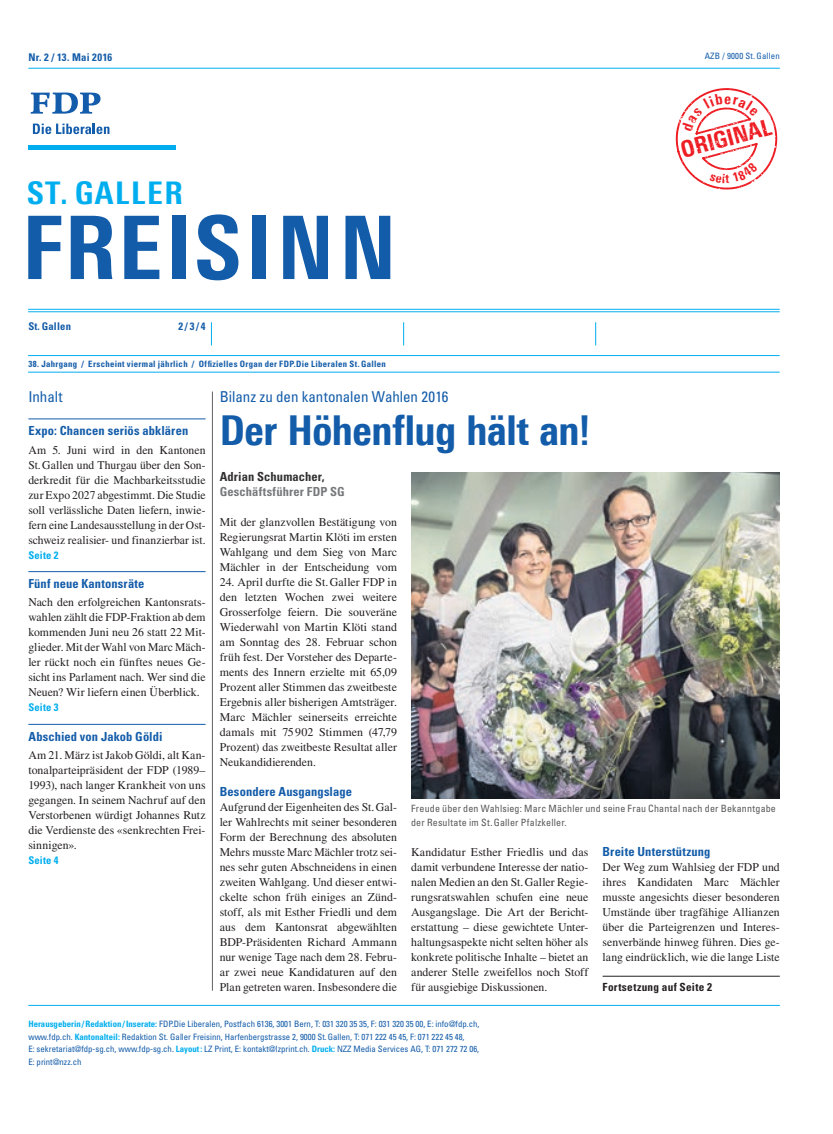
<style>
.page{position:relative;width:833px;height:1134px;background:#fff}
.page>*{position:absolute;margin:0;border:0;box-sizing:border-box;transform-origin:0 0}
.t1{font:800 87.5px "Linotype Univers 720 Cn";letter-spacing:.05em;color:#135ca9}
.t2{font:800 41.25px "Linotype Univers 720 Cn";letter-spacing:-.01em;color:#135ca9}
.t3{font:800 31.25px "Linotype Univers 720 Cn";letter-spacing:.05em;color:#00aeef}
.t4{font:800 22.75px "Linotype Univers 720 Cn";color:#ee1d23}
.t5{font:condensed 15px "Univers LT Std";letter-spacing:-.005em;color:#135ca9}
.t6{font:700 condensed 12.5px "Univers LT Std";letter-spacing:.01em;color:#135ca9}
.t7{font:700 condensed 12.5px "Univers LT Std";letter-spacing:.015em;color:#76787b}
.t8{font:700 condensed 12.5px "Univers LT Std";letter-spacing:.01em;color:#312f30}
.t9{font:11.88px/15px "Times LT Std";color:#231f20;text-align:justify}
.t10{font:700 condensed 11.25px "Univers LT Std";letter-spacing:.03em;color:#231f20}
.t11{font:700 condensed 10.62px "Univers LT Std";letter-spacing:.02em;color:#135ca9}
.t12{font:700 condensed 10.62px "Univers LT Std";letter-spacing:.02em;color:#00aeef}
.t13{font:condensed 10px/13.8px "Univers LT Std";letter-spacing:.015em;color:#57585a}
.t14{font:condensed 8.75px/12.5px "Univers LT Std";color:#135ca9}
.t15{font:700 condensed 8.75px "Univers LT Std";letter-spacing:.035em;color:#135ca9}
.t16{font:condensed 8.75px "Univers LT Std";letter-spacing:.02em;color:#135ca9}
.s1{font-weight:700;color:#00aeef}
</style>
<div class="page">
<hr style="left:28px;top:355px;width:751px;height:1px;background:#00aeef">
<hr style="left:28px;top:311px;width:751px;height:1px;background:#00aeef">
<hr style="left:28px;top:309px;width:751px;height:1px;background:#00aeef">
<hr style="left:28px;top:372px;width:751px;height:1px;background:#00aeef">
<svg style="left:211px;top:322px;width:1px;height:23px"></svg>
<svg style="left:403px;top:322px;width:1px;height:23px"></svg>
<svg style="left:595px;top:322px;width:1px;height:23px"></svg>
<hr style="left:28px;top:146px;width:148px;height:4px;background:#00aeef">
<svg style="left:33px;top:124px;width:76px;height:10px"></svg>
<svg style="left:31px;top:93px;width:70px;height:21px"></svg>
<hr style="left:28px;top:68px;width:752px;height:1px;background:#00aeef">
<hr style="left:28px;top:1005px;width:752px;height:1px;background:#00aeef">
<hr style="left:212px;top:392px;width:1px;height:599px;background:#636366">
<hr style="left:28px;top:419px;width:178px;height:1px;background:#135ca9">
<hr style="left:28px;top:571px;width:178px;height:1px;background:#135ca9">
<hr style="left:28px;top:724px;width:178px;height:1px;background:#135ca9">
<hr style="left:602px;top:976px;width:178px;height:1px;background:#231f20">
<img style="left:411px;top:472px;width:369px;height:327px">
<svg style="left:675px;top:88px;width:103px;height:102px"></svg>
<p class="t11" style="left:28px;top:51px;width:85px">Nr. 2 / 13. Mai 2016</p>
<p class="t16" style="left:704px;top:51px;width:77px">AZB / 9000 St. Gallen</p>
<h3 class="t3" style="left:27px;top:174px;width:157px">ST. GALLER</h3>
<h1 class="t1" style="left:22px;top:195px;width:376px">FREISINN</h1>
<p class="t11" style="left:28px;top:320px;width:44px">St. Gallen</p>
<p class="t11" style="left:178px;top:320px;width:29px">2/3/4</p>
<p class="t15" style="left:28px;top:358px;width:359px">38. Jahrgang / Erscheint viermal jährlich / Offizielles Organ der FDP.Die Liberalen St. Gallen</p>
<h3 class="t4" style="left:678px;top:137px;width:94px;rotate:-15deg">ORIGINAL</h3>
<p class="t5" style="left:28px;top:388px;width:36px">Inhalt</p>
<p class="t6" style="left:28px;top:423px;width:161px">Expo: Chancen seriös abklären</p>
<p class="t9" style="left:28px;top:442px;width:179px">Am 5. Juni wird in den Kantonen St.Gallen und Thurgau über den Son&shy;derkredit für die Machbarkeitsstudie zur Expo 2027 abgestimmt. Die Studie soll verlässliche Daten liefern, inwie&shy;fern eine Landesausstellung in der Ost&shy;schweiz realisier- und finanzierbar ist.</p>
<p class="t12" style="left:28px;top:548px;width:32px">Seite 2</p>
<p class="t6" style="left:28px;top:576px;width:118px">Fünf neue Kantonsräte</p>
<p class="t9" style="left:28px;top:595px;width:179px">Nach den erfolgreichen Kantonsrats&shy;wahlen zählt die FDP-Fraktion ab dem kommenden Juni neu 26 statt 22 Mit&shy;glieder. Mit der Wahl von Marc Mäch&shy;ler rückt noch ein fünftes neues Ge&shy;sicht ins Parlament nach. Wer sind die Neuen? Wir liefern einen Überblick.</p>
<p class="t12" style="left:28px;top:701px;width:32px">Seite 3</p>
<p class="t6" style="left:28px;top:728px;width:136px">Abschied von Jakob Göldi</p>
<p class="t9" style="left:28px;top:748px;width:179px">Am 21. März ist Jakob Göldi, alt Kan&shy;tonalparteipräsident der FDP (1989– 1993), nach langer Krankheit von uns gegangen. In seinem Nachruf auf den Verstorbenen würdigt Johannes Rutz die Verdienste des «senkrechten Frei&shy;sinnigen».</p>
<p class="t12" style="left:28px;top:854px;width:32px">Seite 4</p>
<p class="t5" style="left:220px;top:388px;width:230px">Bilanz zu den kantonalen Wahlen 2016</p>
<h2 class="t2" style="left:220px;top:405px;width:373px">Der Höhenflug hält an!</h2>
<p class="t8" style="left:220px;top:468px;width:106px">Adrian Schumacher,</p>
<p class="t7" style="left:220px;top:483px;width:127px">Geschäftsführer FDP SG</p>
<p class="t9" style="left:220px;top:514px;width:179px">Mit der glanzvollen Bestätigung von Regierungsrat Martin Klöti im ersten Wahlgang und dem Sieg von Marc Mächler in der Entscheidung vom</p>
<p class="t9" style="left:220px;top:574px;width:179px">24. April durfte die St.Galler FDP in den letzten Wochen zwei weitere Grosserfolge feiern. Die souveräne Wiederwahl von Martin Klöti stand am Sonntag des 28. Februar schon früh fest. Der Vorsteher des Departe&shy;ments des Innern erzielte mit 65,09<br>Prozent aller Stimmen das zweitbeste Ergebnis aller bisherigen Amtsträger.<br>Marc Mächler seinerseits erreichte damals mit 75902 Stimmen (47,79<br>Prozent) das zweitbeste Resultat aller Neukandidierenden.</p>
<p class="t6" style="left:220px;top:783px;width:134px">Besondere Ausgangslage</p>
<p class="t9" style="left:220px;top:799px;width:179px">Aufgrund der Eigenheiten des St.Gal&shy;ler Wahlrechts mit seiner besonderen Form der Berechnung des absoluten Mehrs musste Marc Mächler trotz sei&shy;nes sehr guten Abschneidens in einen zweiten Wahlgang. Und dieser entwi&shy;ckelte schon früh einiges an Zünd&shy;stoff, als mit Esther Friedli und dem aus dem Kantonsrat abgewählten BDP-Präsidenten Richard Ammann nur wenige Tage nach dem 28. Febru&shy;ar zwei neue Kandidaturen auf den Plan getreten waren. Insbesondere die</p>
<p class="t13" style="left:411px;top:802px;width:366px">Freude über den Wahlsieg: Marc Mächler und seine Frau Chantal nach der Bekanntgabe der Resultate im St.Galler Pfalzkeller.</p>
<p class="t9" style="left:411px;top:844px;width:179px">Kandidatur Esther Friedlis und das damit verbundene Interesse der natio&shy;nalen Medien an den St.Galler Regie&shy;rungsratswahlen schufen eine neue Ausgangslage. Die Art der Bericht&shy;erstattung – diese gewichtete Unter&shy;haltungsaspekte nicht selten höher als konkrete politische Inhalte – bietet an anderer Stelle zweifellos noch Stoff für ausgiebige Diskussionen.</p>
<p class="t6" style="left:602px;top:843px;width:109px">Breite Unterstützung</p>
<p class="t9" style="left:602px;top:859px;width:179px">Der Weg zum Wahlsieg der FDP und ihres Kandidaten Marc Mächler musste angesichts dieser besonderen Umstände über tragfähige Allianzen über die Parteigrenzen und Interes&shy;senverbände hinweg führen. Dies ge&shy;lang eindrücklich, wie die lange Liste</p>
<p class="t10" style="left:602px;top:980px;width:111px">Fortsetzung auf Seite 2</p>
<p class="t14" style="left:28px;top:1017px;width:452px"><span class="s1">Herausgeberin/Redaktion /Inserate:</span> FDP.Die Liberalen, Postfach 6136, 3001 Bern, T: 031 320 35 35, F: 031 320 35 00, E: info@fdp.ch, www.fdp.ch. <span class="s1">Kantonalteil:</span> Redaktion St. Galler Freisinn, Harfenbergstrasse 2, 9000 St.Gallen, T: 071 222 45 45, F: 071 222 45 48,<br>E: sekretariat@fdp-sg.ch, www.fdp-sg.ch. <span class="s1">Layout:</span> LZ Print, E: kontakt@lzprint.ch. <span class="s1">Druck:</span> NZZ Media Services AG, T: 071 272 72 06, E: print@nzz.ch</p>
</div>
